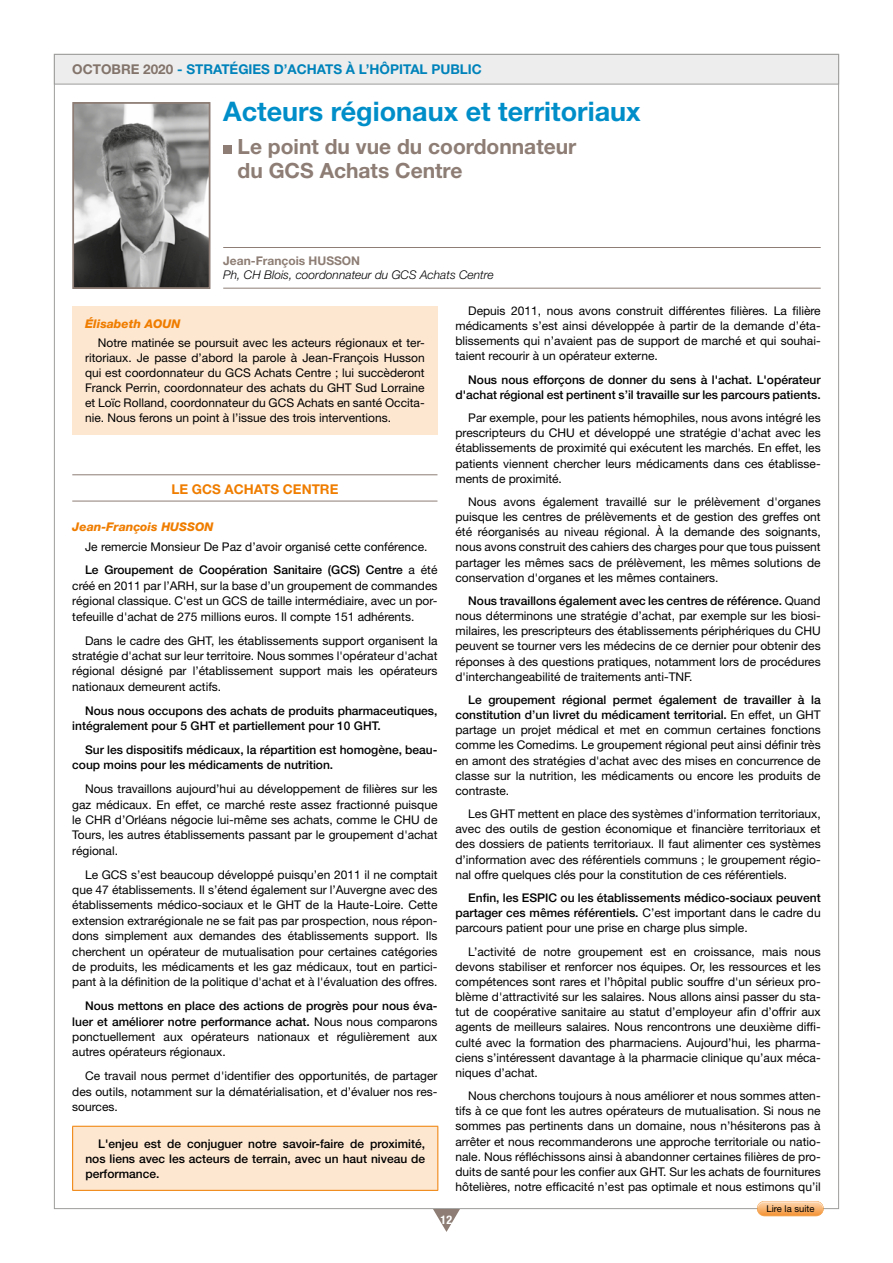
<style>
.page{position:relative;width:893px;height:1263px;background:#fff}
.page>*{position:absolute;margin:0;border:0;box-sizing:border-box;transform-origin:0 0}
.t1{font:700 27px "Helvetica Neue LT Std";color:#008ec9}
.t2{font:700 21px/24px "Helvetica Neue LT Std";color:#8d7d74}
.t3{font:700 13.5px "Helvetica Neue LT Std";color:#008ec9}
.t4{font:700 13.5px "Helvetica Neue LT Std";color:#ef7d00}
.t5{font:12px/15.1px "Helvetica Neue LT Std";color:#000;text-align:justify}
.t6{font:500 12px/15.1px "Helvetica Neue LT Std";color:#000}
.t7{font:italic 300 12px "Helvetica Neue LT Std";color:#000}
.t8{font:italic 800 12px "Helvetica Neue LT Std";color:#ef7d00}
.t9{font:700 12px "Helvetica Neue LT Std";color:#8d7d74}
.t10{font:700 condensed 12px "Helvetica Neue";color:#fff}
.t11{font:9.45px "Helvetica Neue LT Std";color:#000}
.s1{color:#8d7d74}
.s2{font-weight:500}
.s3{font-weight:400}
</style>
<div class="page">
<div style="left:54px;top:54px;width:785px;height:30px;background:#ededed;border:1px solid #9d9d9c"></div>
<svg style="left:433px;top:1209px;width:27px;height:23px"></svg>
<svg style="left:757px;top:1201px;width:67px;height:15px"></svg>
<hr style="left:223px;top:247px;width:598px;height:1px;background:#8d7d74">
<hr style="left:223px;top:288px;width:598px;height:1px;background:#8d7d74">
<hr style="left:72px;top:474px;width:365px;height:1px;background:#8d7d74">
<hr style="left:72px;top:501px;width:365px;height:1px;background:#8d7d74">
<div style="left:72px;top:306px;width:365px;height:128px;background:#fee7d1"></div>
<div style="left:73px;top:1126px;width:365px;height:64px;background:#fee7d1"></div>
<hr style="left:72px;top:1126px;width:366px;height:1px;background:#ef7d00">
<hr style="left:72px;top:1126px;width:1px;height:64px;background:#ef7d00">
<hr style="left:437px;top:1126px;width:1px;height:64px;background:#ef7d00">
<hr style="left:72px;top:1190px;width:366px;height:1px;background:#ef7d00">
<div style="left:223px;top:145px;width:9px;height:9px;background:#8d7d74"></div>
<img style="left:75px;top:105px;width:132px;height:181px">
<div style="left:72px;top:102px;width:138px;height:187px;border:2px solid #8d7d74"></div>
<p class="t3" style="left:72px;top:61px;width:411px"><span class="s1">OCTOBRE 2020</span> - STRATÉGIES D’ACHATS À L’HÔPITAL PUBLIC</p>
<h1 class="t1" style="left:223px;top:95px;width:419px">Acteurs régionaux et territoriaux</h1>
<h2 class="t2" style="left:238px;top:134px;width:340px">Le point du vue du coordonnateur du GCS Achats Centre</h2>
<p class="t9" style="left:223px;top:253px;width:138px">Jean-François HUSSON</p>
<p class="t7" style="left:223px;top:268px;width:272px">Ph, CH Blois, coordonnateur du GCS Achats Centre</p>
<p class="t8" style="left:85px;top:316px;width:97px">Élisabeth AOUN</p>
<p class="t5" style="left:85px;top:335px;width:341px;text-indent:13px">Notre matinée se poursuit avec les acteurs régionaux et ter&shy;ritoriaux. Je passe d’abord la parole à Jean-François Husson qui est coordonnateur du GCS Achats Centre ; lui succèderont Franck Perrin, coordonnateur des achats du GHT Sud Lorraine et Loïc Rolland, coordonnateur du GCS Achats en santé Occita&shy;nie. Nous ferons un point à l’issue des trois interventions.</p>
<p class="t4" style="left:171px;top:480px;width:169px">LE GCS ACHATS CENTRE</p>
<p class="t8" style="left:72px;top:519px;width:143px">Jean-François HUSSON</p>
<p class="t5" style="left:85px;top:534px;width:354px;line-height:23.9px">Je remercie Monsieur De Paz d’avoir organisé cette conférence.<br><span class="s2">Le Groupement de Coopération Sanitaire (GCS) Centre</span> a été</p>
<p class="t5" style="left:72px;top:578px;width:367px">créé en 2011 par l’ARH, sur la base d’un groupement de commandes régional classique. C'est un GCS de taille intermédiaire, avec un por&shy;tefeuille d'achat de 275 millions euros. Il compte 151 adhérents.</p>
<p class="t5" style="left:72px;top:632px;width:367px;text-indent:13px">Dans le cadre des GHT, les établissements support organisent la stratégie d'achat sur leur territoire. Nous sommes l'opérateur d'achat régional désigné par l’établissement support mais les opérateurs nationaux demeurent actifs.</p>
<p class="t6" style="left:72px;top:702px;width:367px;text-indent:13px">Nous nous occupons des achats de produits pharmaceutiques, intégralement pour 5 GHT et partiellement pour 10 GHT.</p>
<p class="t6" style="left:72px;top:742px;width:367px;text-indent:13px">Sur les dispositifs médicaux, la répartition est homogène, beau&shy;coup moins pour les médicaments de nutrition.</p>
<p class="t5" style="left:72px;top:781px;width:367px;text-indent:13px">Nous travaillons aujourd’hui au développement de filières sur les gaz médicaux. En effet, ce marché reste assez fractionné puisque le CHR d’Orléans négocie lui-même ses achats, comme le CHU de Tours, les autres établissements passant par le groupement d'achat régional.</p>
<p class="t5" style="left:72px;top:866px;width:367px;text-indent:13px">Le GCS s’est beaucoup développé puisqu’en 2011 il ne comptait que 47 établissements. Il s’étend également sur l’Auvergne avec des établissements médico-sociaux et le GHT de la Haute-Loire. Cette extension extrarégionale ne se fait pas par prospection, nous répon&shy;dons simplement aux demandes des établissements support. Ils cherchent un opérateur de mutualisation pour certaines catégories de produits, les médicaments et les gaz médicaux, tout en partici&shy;pant à la définition de la politique d'achat et à l'évaluation des offres.</p>
<p class="t5" style="left:72px;top:998px;width:367px;text-indent:13px"><span class="s2">Nous mettons en place des actions de progrès pour nous éva&shy;luer et améliorer notre performance achat.</span> Nous nous comparons ponctuellement aux opérateurs nationaux et régulièrement aux autres opérateurs régionaux.</p>
<p class="t5" style="left:72px;top:1068px;width:367px;text-indent:13px">Ce travail nous permet d'identifier des opportunités, de partager des outils, notamment sur la dématérialisation, et d’évaluer nos res&shy;sources.</p>
<p class="t6" style="left:85px;top:1136px;width:341px;text-align:justify;text-indent:13px">L'enjeu est de conjuguer notre savoir-faire de proximité, nos liens avec les acteurs de terrain, avec un haut niveau de performance.</p>
<p class="t5" style="left:455px;top:303px;width:367px;text-indent:13px">Depuis 2011, nous avons construit différentes filières. La filière médicaments s’est ainsi développée à partir de la demande d’éta&shy;blissements qui n’avaient pas de support de marché et qui souhai&shy;taient recourir à un opérateur externe.</p>
<p class="t6" style="left:455px;top:372px;width:367px;text-align:right">Nous nous efforçons de donner du sens à l'achat. L'opérateur d'achat régional est pertinent s’il travaille sur les parcours patients.</p>
<p class="t5" style="left:455px;top:410px;width:367px;text-indent:13px">Par exemple, pour les patients hémophiles, nous avons intégré les prescripteurs du CHU et développé une stratégie d'achat avec les établissements de proximité qui exécutent les marchés. En effet, les patients viennent chercher leurs médicaments dans ces établisse&shy;ments de proximité.</p>
<p class="t5" style="left:455px;top:494px;width:367px;text-indent:13px">Nous avons également travaillé sur le prélèvement d'organes puisque les centres de prélèvements et de gestion des greffes ont été réorganisés au niveau régional. À la demande des soignants, nous avons construit des cahiers des charges pour que tous puissent partager les mêmes sacs de prélèvement, les mêmes solutions de conservation d'organes et les mêmes containers.</p>
<p class="t5" style="left:455px;top:593px;width:367px;text-indent:13px"><span class="s2">Nous travaillons également avec les centres de référence.</span> Quand nous déterminons une stratégie d’achat, par exemple sur les biosi&shy;milaires, les prescripteurs des établissements périphériques du CHU peuvent se tourner vers les médecins de ce dernier pour obtenir des réponses à des questions pratiques, notamment lors de procédures d'interchangeabilité de traitements anti-TNF.</p>
<p class="t5" style="left:455px;top:692px;width:367px;text-indent:13px"><span class="s2">Le groupement régional permet également de travailler à la constitution d’un livret du médicament territorial.</span> En effet, un GHT partage un projet médical et met en commun certaines fonctions comme les Comedims. Le groupement régional peut ainsi définir très en amont des stratégies d'achat avec des mises en concurrence de classe sur la nutrition, les médicaments ou encore les produits de contraste.</p>
<p class="t5" style="left:455px;top:806px;width:367px;text-indent:13px">Les GHT mettent en place des systèmes d'information territoriaux, avec des outils de gestion économique et financière territoriaux et des dossiers de patients territoriaux. Il faut alimenter ces systèmes d’information avec des référentiels communs ; le groupement régio&shy;nal offre quelques clés pour la constitution de ces référentiels.</p>
<p class="t6" style="left:455px;top:890px;width:367px;text-align:justify;text-indent:13px">Enfin, les ESPIC ou les établissements médico-sociaux peuvent partager ces mêmes référentiels. <span class="s3">C’est important dans le cadre du parcours patient pour une prise en charge plus simple.</span></p>
<p class="t5" style="left:455px;top:944px;width:367px;text-indent:13px">L’activité de notre groupement est en croissance, mais nous devons stabiliser et renforcer nos équipes. Or, les ressources et les compétences sont rares et l’hôpital public souffre d'un sérieux pro&shy;blème d'attractivité sur les salaires. Nous allons ainsi passer du sta&shy;tut de coopérative sanitaire au statut d’employeur afin d’offrir aux agents de meilleurs salaires. Nous rencontrons une deuxième diffi&shy;culté avec la formation des pharmaciens. Aujourd’hui, les pharma&shy;ciens s’intéressent davantage à la pharmacie clinique qu’aux méca&shy;niques d’achat.</p>
<p class="t5" style="left:455px;top:1088px;width:367px;text-indent:13px">Nous cherchons toujours à nous améliorer et nous sommes atten&shy;tifs à ce que font les autres opérateurs de mutualisation. Si nous ne sommes pas pertinents dans un domaine, nous n’hésiterons pas à arrêter et nous recommanderons une approche territoriale ou natio&shy;nale. Nous réfléchissons ainsi à abandonner certaines filières de pro&shy;duits de santé pour les confier aux GHT. Sur les achats de fournitures hôtelières, notre efficacité n’est pas optimale et nous estimons qu’il</p>
<p class="t11" style="left:767px;top:1203px;width:49px">Lire la suite</p>
<p class="t10" style="left:441px;top:1209px;width:13px">12</p>
</div>
